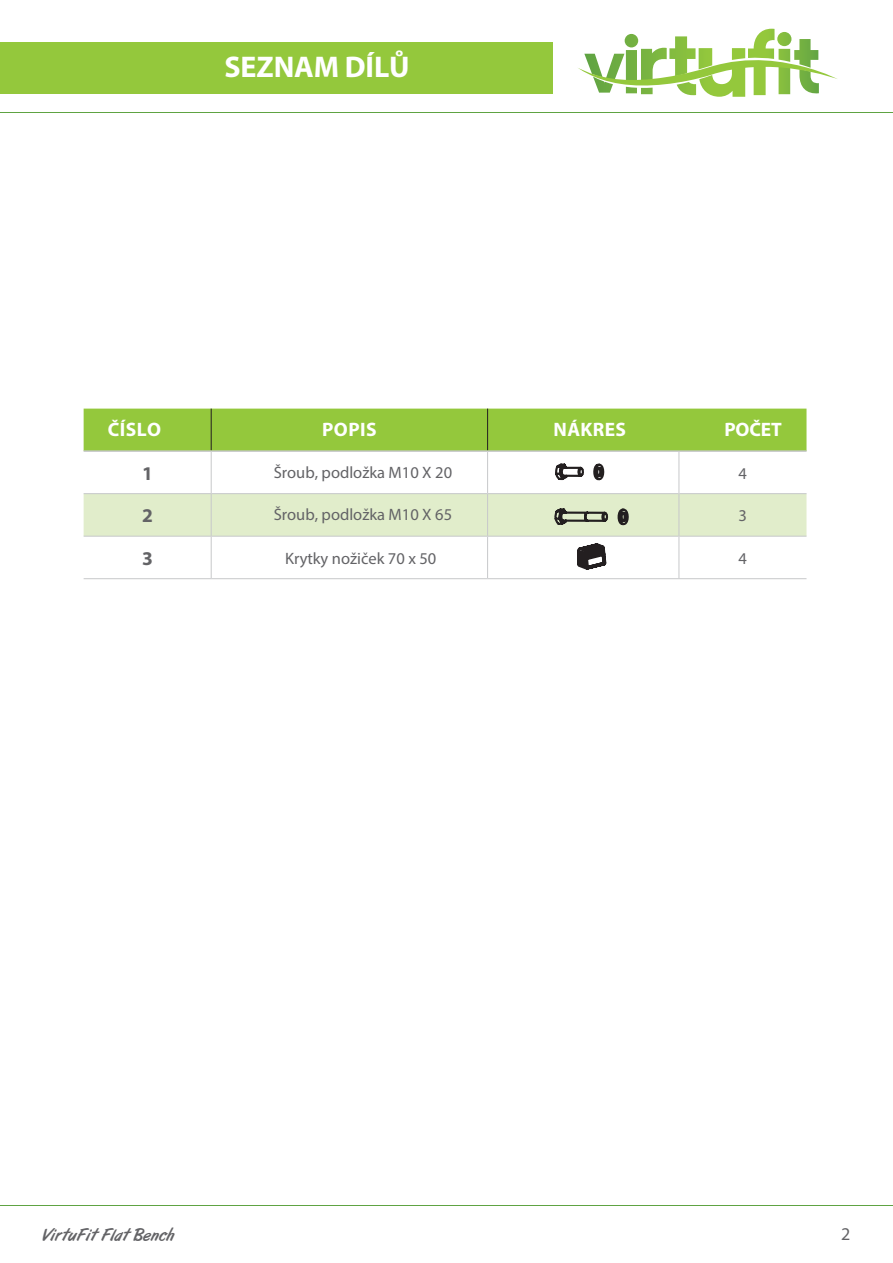
<style>
.page{position:relative;width:893px;height:1263px;background:#fff}
.page>*{position:absolute;margin:0;border:0;box-sizing:border-box;transform-origin:0 0}
.t1{font:700 30px "Myriad Pro";letter-spacing:-.005em;color:#fff}
.t2{font:700 19.5px "Myriad Pro";letter-spacing:.02em;color:#fff}
.t3{font:700 19.5px "Myriad Pro";color:#636366}
.t4{font:18px "Myriad Pro";color:#636366}
.t5{font:17.25px "Art Brush";letter-spacing:.025em;color:#636366}
.t6{font:16.5px "Myriad Pro";color:#636366}
</style>
<div class="page">
<div style="left:0;top:43px;width:553px;height:51px;background:#94c83c"></div>
<hr style="left:0;top:1205px;width:893px;height:1px;background:#5ea342">
<hr style="left:0;top:112px;width:893px;height:1px;background:#5ea342">
<svg style="left:578px;top:29px;width:259px;height:68px"></svg>
<div style="left:84px;top:409px;width:722px;height:41px;background:#94c83c"></div>
<hr style="left:211px;top:409px;width:1px;height:41px;background:#231f20">
<hr style="left:487px;top:409px;width:1px;height:41px;background:#231f20">
<hr style="left:84px;top:450px;width:127px;height:2px;background:#c7c8ca">
<hr style="left:211px;top:450px;width:277px;height:2px;background:#c7c8ca">
<hr style="left:488px;top:450px;width:191px;height:2px;background:#c7c8ca">
<hr style="left:679px;top:450px;width:127px;height:2px;background:#c7c8ca">
<hr style="left:211px;top:452px;width:1px;height:41px;background:#c7c8ca">
<hr style="left:487px;top:452px;width:1px;height:41px;background:#c7c8ca">
<hr style="left:679px;top:452px;width:1px;height:42px;background:#c7c8ca">
<svg style="left:84px;top:462px;width:723px;height:118px"></svg>
<p class="t1" style="left:225px;top:48px;width:187px">SEZNAM DÍLŮ</p>
<p class="t2" style="left:108px;top:417px;width:55px">ČÍSLO</p>
<p class="t2" style="left:322px;top:417px;width:56px">POPIS</p>
<p class="t2" style="left:553px;top:417px;width:74px">NÁKRES</p>
<p class="t2" style="left:724px;top:417px;width:59px">POČET</p>
<p class="t3" style="left:142px;top:460px;width:12px">1</p>
<p class="t6" style="left:274px;top:462px;width:180px">Šroub, podložka M10 X 20</p>
<p class="t6" style="left:738px;top:463px;width:10px">4</p>
<p class="t3" style="left:142px;top:503px;width:12px">2</p>
<p class="t6" style="left:274px;top:505px;width:180px">Šroub, podložka M10 X 65</p>
<p class="t6" style="left:738px;top:505px;width:10px">3</p>
<p class="t3" style="left:142px;top:545px;width:12px">3</p>
<p class="t6" style="left:285px;top:548px;width:153px">Krytky nožiček 70 x 50</p>
<p class="t6" style="left:738px;top:548px;width:10px">4</p>
<p class="t5" style="left:43px;top:1225px;width:133px">VirtuFit Flat Bench</p>
<p class="t4" style="left:841px;top:1223px;width:11px">2</p>
</div>
